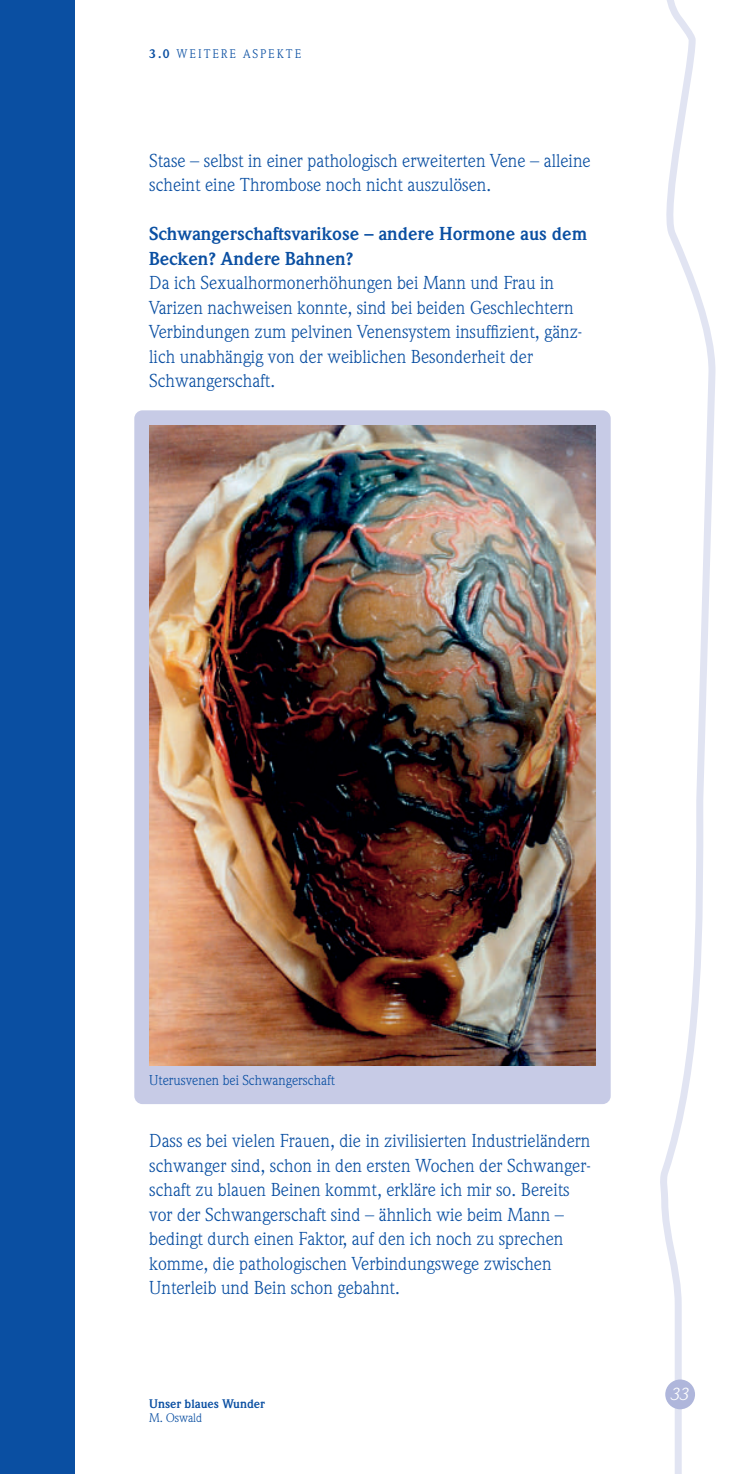
<style>
.page{position:relative;width:744px;height:1474px;background:#fff}
.page>*{position:absolute;margin:0;border:0;box-sizing:border-box;transform-origin:0 0}
.t1{font:18.38px/24.5px "Weidemann";color:#0a4fa2}
.t2{font:700 18.38px/24.5px "Weidemann";color:#0a4fa2}
.t3{font:italic 17.15px "Weidemann";color:#fff}
.t4{font:14px "Weidemann";color:#0a4fa2}
.t5{font:12.25px "Weidemann";letter-spacing:.155em;color:#0a4fa2}
.t6{font:700 12.25px "Weidemann";color:#0a4fa2}
.s1{font-weight:700}
</style>
<div class="page">
<img style="left:0;top:0;width:716px;height:1474px">
<p class="t5" style="left:149px;top:50px;width:154px"><span class="s1">3.0</span> WEITERE ASPEKTE</p>
<p class="t1" style="left:149px;top:150px;width:443px">Stase – selbst in einer pathologisch erweiterten Vene – alleine scheint eine Thrombose noch nicht auszulösen.</p>
<p class="t2" style="left:149px;top:223px;width:440px">Schwangerschaftsvarikose – andere Hormone aus dem<br>Becken? Andere Bahnen?</p>
<p class="t1" style="left:149px;top:272px;width:435px">Da ich Sexualhormonerhöhungen bei Mann und Frau in Varizen nachweisen konnte, sind bei beiden Geschlechtern Verbindungen zum pelvinen Venensystem insuffizient, gänz&shy;lich unabhängig von der weiblichen Besonderheit der Schwangerschaft.</p>
<p class="t4" style="left:149px;top:1075px;width:187px">Uterusvenen bei Schwangerschaft</p>
<p class="t1" style="left:149px;top:1130px;width:443px">Dass es bei vielen Frauen, die in zivilisierten Industrieländern schwanger sind, schon in den ersten Wochen der Schwanger&shy;schaft zu blauen Beinen kommt, erkläre ich mir so. Bereits vor der Schwangerschaft sind – ähnlich wie beim Mann – bedingt durch einen Faktor, auf den ich noch zu sprechen komme, die pathologischen Verbindungswege zwischen Unterleib und Bein schon gebahnt.</p>
<p class="t6" style="left:149px;top:1399px;width:117px">Unser blaues Wunder</p>
<p class="t5" style="left:149px;top:1413px;width:55px">M. Oswald</p>
<p class="t3" style="left:670px;top:1388px;width:19px">33</p>
</div>
